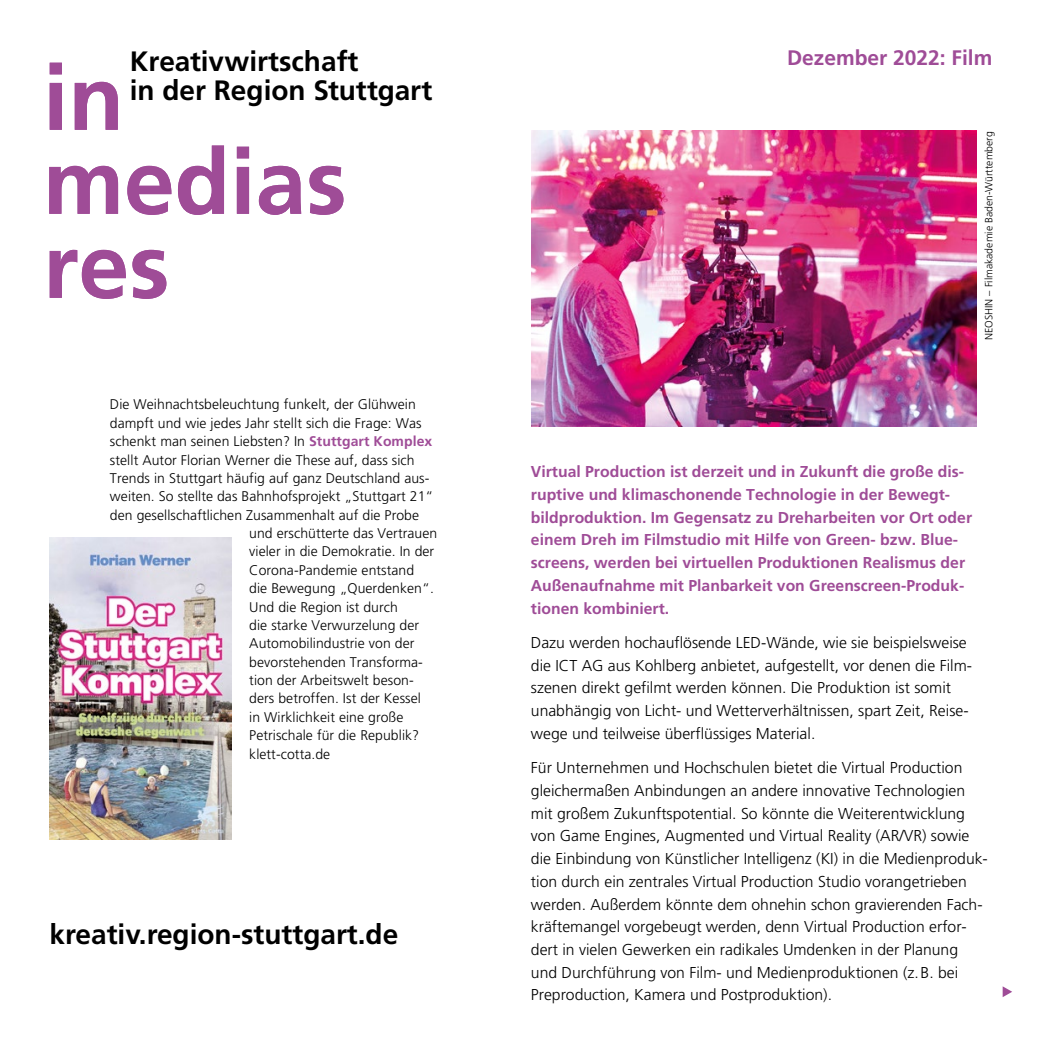
<style>
.page{position:relative;width:1042px;height:1042px;background:#fff}
.page>*{position:absolute;margin:0;border:0;box-sizing:border-box;transform-origin:0 0}
.t1{font:700 91px/84px "Frutiger LT Pro";color:#9f4c97}
.t2{font:700 28px/29.8px "Frutiger LT Pro";color:#000}
.t3{font:700 21px "Frutiger LT Pro";color:#9f4c97}
.t4{font:300 15.75px/22.8px "Frutiger LT Pro";color:#000}
.t5{font:700 15.75px/22.8px "Frutiger LT Pro";color:#9f4c97}
.t6{font:300 14px "Frutiger LT Pro";letter-spacing:.005em;color:#000}
.t7{font:300 10.5px "Frutiger LT Pro";color:#000}
.s1{font-weight:700;color:#9f4c97}
</style>
<div class="page">
<img style="left:49px;top:538px;width:183px;height:302px">
<svg style="left:1002px;top:986px;width:10px;height:11px"></svg>
<img style="left:531px;top:130px;width:446px;height:297px">
<h2 class="t2" style="left:130px;top:46px;width:304px">Kreativwirtschaft<br>in der Region Stuttgart</h2>
<h1 class="t1" style="left:43px;top:56px;width:305px">in medias res</h1>
<p class="t6" style="left:110px;top:396px;width:307px">Die Weihnachtsbeleuchtung funkelt, der Glühwein</p>
<p class="t6" style="left:110px;top:415px;width:313px">dampft und wie jedes Jahr stellt sich die Frage: Was</p>
<p class="t6" style="left:110px;top:433px;width:324px">schenkt man seinen Liebsten? In <span class="s1">Stuttgart Komplex</span></p>
<p class="t6" style="left:110px;top:451px;width:306px">stellt Autor Florian Werner die These auf, dass sich</p>
<p class="t6" style="left:110px;top:470px;width:321px">Trends in Stuttgart häufig auf ganz Deutschland aus-</p>
<p class="t6" style="left:110px;top:488px;width:325px">weiten. So stellte das Bahnhofsprojekt „Stuttgart 21“</p>
<p class="t6" style="left:110px;top:507px;width:311px">den gesellschaftlichen Zusammenhalt auf die Probe</p>
<p class="t6" style="left:249px;top:525px;width:189px">und erschütterte das Vertrauen</p>
<p class="t6" style="left:249px;top:543px;width:186px">vieler in die Demokratie. In der</p>
<p class="t6" style="left:249px;top:562px;width:166px">Corona-Pandemie entstand</p>
<p class="t6" style="left:249px;top:580px;width:186px">die Bewegung „Querdenken“.</p>
<p class="t6" style="left:249px;top:598px;width:150px">Und die Region ist durch</p>
<p class="t6" style="left:249px;top:617px;width:171px">die starke Verwurzelung der</p>
<p class="t6" style="left:249px;top:635px;width:167px">Automobilindustrie von der</p>
<p class="t6" style="left:249px;top:654px;width:175px">bevorstehenden Transforma-</p>
<p class="t6" style="left:249px;top:672px;width:166px">tion der Arbeitswelt beson-</p>
<p class="t6" style="left:249px;top:690px;width:173px">ders betroffen. Ist der Kessel</p>
<p class="t6" style="left:249px;top:709px;width:156px">in Wirklichkeit eine große</p>
<p class="t6" style="left:249px;top:727px;width:171px">Petrischale für die Republik?</p>
<p class="t6" style="left:249px;top:745px;width:83px">klett-cotta.de</p>
<h2 class="t2" style="left:50px;top:919px;width:350px">kreativ.region-stuttgart.de</h2>
<h3 class="t3" style="left:787px;top:46px;width:207px">Dezember 2022: Film</h3>
<p class="t7" style="left:982px;top:340px;width:210px;rotate:-90deg">NEOSHIN – Filmakademie Baden-Württemberg</p>
<p class="t5" style="left:531px;top:460px;width:443px">Virtual Production ist derzeit und in Zukunft die große dis&shy;ruptive und klimaschonende Technologie in der Bewegt&shy;bildproduktion. Im Gegensatz zu Dreharbeiten vor Ort oder einem Dreh im Filmstudio mit Hilfe von Green- bzw. Blue&shy;screens, werden bei virtuellen Produktionen Realismus der Außenaufnahme mit Planbarkeit von Greenscreen-Produk&shy;tionen kombiniert.</p>
<p class="t4" style="left:531px;top:631px;width:443px">Dazu werden hochauflösende LED-Wände, wie sie beispielsweise die ICT AG aus Kohlberg anbietet, aufgestellt, vor denen die Film&shy;szenen direkt gefilmt werden können. Die Produktion ist somit unabhängig von Licht- und Wetterverhältnissen, spart Zeit, Reise&shy;wege und teilweise überflüssiges Material.</p>
<p class="t4" style="left:531px;top:756px;width:458px">Für Unternehmen und Hochschulen bietet die Virtual Production gleichermaßen Anbindungen an andere innovative Technologien mit großem Zukunftspotential. So könnte die Weiterentwicklung von Game Engines, Augmented und Virtual Reality (AR/VR) sowie die Einbindung von Künstlicher Intelligenz (KI) in die Medienproduk&shy;tion durch ein zentrales Virtual Production Studio vorangetrieben werden. Außerdem könnte dem ohnehin schon gravierenden Fach&shy;kräftemangel vorgebeugt werden, denn Virtual Production erfor&shy;dert in vielen Gewerken ein radikales Umdenken in der Planung und Durchführung von Film- und Medienproduktionen (z.B. bei Preproduction, Kamera und Postproduktion).</p>
</div>
